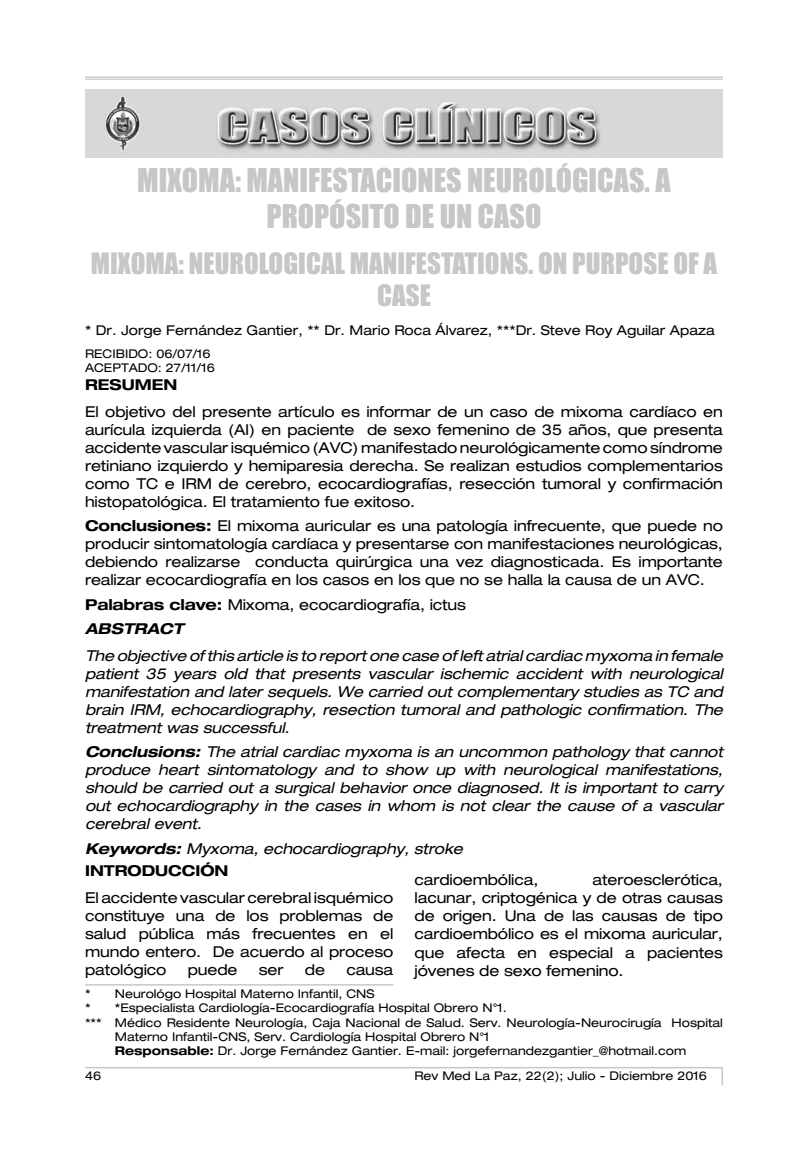
<style>
.page{position:relative;width:808px;height:1149px;background:#fff}
.page>*{position:absolute;margin:0;border:0;box-sizing:border-box;transform-origin:0 0}
.t1{font:30px/36px "Impact";color:#c6c7c8;text-align:center}
.t2{font:27px/32.4px "Impact";color:#c6c7c8;text-align:center}
.t3{font:expanded 15px/18px "Helvetica Neue LT Std";letter-spacing:-.01em;color:#000;text-align:justify}
.t4{font:italic expanded 15px/18px "Helvetica Neue LT Std";letter-spacing:-.01em;color:#000;text-align:justify}
.t5{font:700 expanded 15px "Helvetica Neue LT Std";color:#000}
.t6{font:expanded 13.5px "Helvetica Neue LT Std";color:#000}
.t7{font:expanded 12px/14.4px "Helvetica Neue LT Std";color:#000}
.s1{font-weight:700}
.s2{font-weight:700;font-style:italic}
</style>
<div class="page">
<hr style="left:85px;top:77px;width:638px;height:1px;background:#c6c7c8">
<hr style="left:85px;top:79px;width:638px;height:1px;background:#c6c7c8">
<hr style="left:85px;top:1066px;width:638px;height:2px;background:#c6c7c8">
<svg style="left:721px;top:1066px;width:2px;height:18px"></svg>
<img style="left:85px;top:89px;width:638px;height:68px">
<hr style="left:85px;top:983px;width:308px;height:2px;background:#c6c7c8">
<h1 class="t1" style="left:137px;top:162px;width:535px">MIXOMA: MANIFESTACIONES NEUROLÓGICAS. A<br>PROPÓSITO DE UN CASO</h1>
<h2 class="t2" style="left:91px;top:246px;width:628px">MIXOMA: NEUROLOGICAL MANIFESTATIONS. ON PURPOSE OF A<br>CASE</h2>
<p class="t6" style="left:85px;top:322px;width:631px">* Dr. Jorge Fernández Gantier, ** Dr. Mario Roca Álvarez, ***Dr. Steve Roy Aguilar Apaza</p>
<p class="t7" style="left:85px;top:346px;width:131px">RECIBIDO: 06/07/16<br>ACEPTADO: 27/11/16</p>
<p class="t5" style="left:85px;top:375px;width:94px">RESUMEN</p>
<p class="t3" style="left:85px;top:402px;width:639px">El objetivo del presente artículo es informar de un caso de mixoma cardíaco en aurícula izquierda (AI) en paciente de sexo femenino de 35 años, que presenta accidente vascular isquémico (AVC) manifestado neurológicamente como síndrome retiniano izquierdo y hemiparesia derecha. Se realizan estudios complementarios como TC e IRM de cerebro, ecocardiografías, resección tumoral y confirmación histopatológica. El tratamiento fue exitoso.</p>
<p class="t3" style="left:85px;top:516px;width:639px"><span class="s1">Conclusiones:</span> El mixoma auricular es una patología infrecuente, que puede no producir sintomatología cardíaca y presentarse con manifestaciones neurológicas, debiendo realizarse conducta quirúrgica una vez diagnosticada. Es importante realizar ecocardiografía en los casos en los que no se halla la causa de un AVC.</p>
<p class="t3" style="left:85px;top:592px;width:383px;line-height:24.3px"><span class="s1">Palabras clave:</span> Mixoma, ecocardiografía, ictus<br><span class="s2">ABSTRACT</span></p>
<p class="t4" style="left:85px;top:646px;width:639px">The objective of this article is to report one case of left atrial cardiac myxoma in female patient 35 years old that presents vascular ischemic accident with neurological manifestation and later sequels. We carried out complementary studies as TC and brain IRM, echocardiography, resection tumoral and pathologic confirmation. The treatment was successful.</p>
<p class="t4" style="left:85px;top:742px;width:639px"><span class="s1">Conclusions:</span> The atrial cardiac myxoma is an uncommon pathology that cannot produce heart sintomatology and to show up with neurological manifestations, should be carried out a surgical behavior once diagnosed. It is important to carry out echocardiography in the cases in whom is not clear the cause of a vascular cerebral event.</p>
<p class="t4" style="left:85px;top:839px;width:379px"><span class="s1">Keywords:</span> Myxoma, echocardiography, stroke</p>
<p class="t5" style="left:85px;top:861px;width:145px">INTRODUCCIÓN</p>
<p class="t3" style="left:85px;top:888px;width:310px">El accidente vascular cerebral isquémico constituye una de los problemas de salud pública más frecuentes en el mundo entero. De acuerdo al proceso patológico</p>
<p class="t3" style="left:188px;top:960px;width:51px">puede</p>
<p class="t3" style="left:259px;top:960px;width:26px">ser</p>
<p class="t3" style="left:305px;top:960px;width:22px">de</p>
<p class="t3" style="left:346px;top:960px;width:48px">causa</p>
<p class="t3" style="left:415px;top:870px;width:310px;text-indent:178px">ateroesclerótica, lacunar, criptogénica y de otras causas de origen. Una de las causas de tipo cardioembólico es el mixoma auricular, que afecta en especial a pacientes jóvenes de sexo femenino.</p>
<p class="t3" style="left:415px;top:870px;width:125px">cardioembólica,</p>
<p class="t7" style="left:85px;top:985px;width:291px">* Neurológo Hospital Materno Infantil, CNS</p>
<p class="t7" style="left:85px;top:1000px;width:423px">* *Especialista Cardiología-Ecocardiografía Hospital Obrero N°1.</p>
<p class="t7" style="left:85px;top:1014px;width:639px">*** Médico Residente Neurología, Caja Nacional de Salud. Serv. Neurología-Neurocirugía Hospital</p>
<p class="t7" style="left:115px;top:1028px;width:376px">Materno Infantil-CNS, Serv. Cardiología Hospital Obrero N°1</p>
<p class="t7" style="left:115px;top:1043px;width:573px"><span class="s1">Responsable:</span> Dr. Jorge Fernández Gantier. E-mail: jorgefernandezgantier_@hotmail.com</p>
<p class="t7" style="left:85px;top:1067px;width:18px">46</p>
<p class="t7" style="left:414px;top:1068px;width:294px">Rev Med La Paz, 22(2); Julio - Diciembre 2016</p>
</div>
